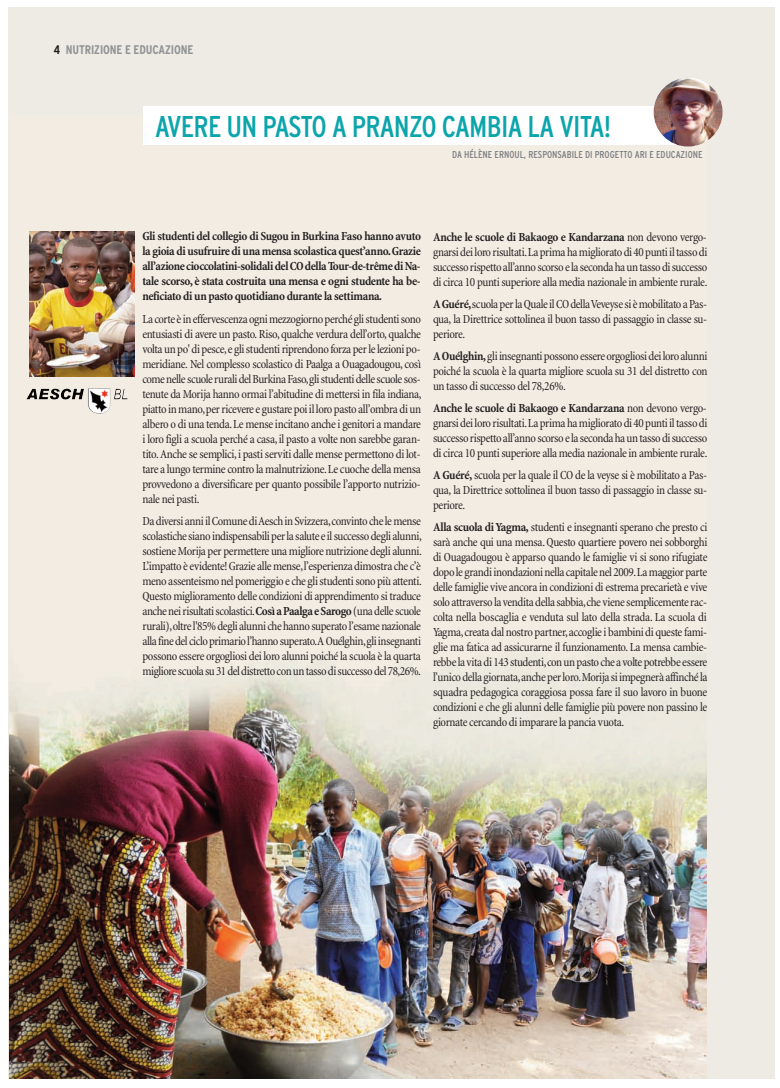
<style>
.page{position:relative;width:780px;height:1088px;background:#fff}
.page>*{position:absolute;margin:0;border:0;box-sizing:border-box;transform-origin:0 0}
.t1{font:condensed 30px "Interstate";letter-spacing:-.025em;color:#0ba5ab}
.t2{font:condensed 12.5px/15px "Minion";letter-spacing:-.03em;color:#231f20;text-align:justify}
.t3{font:700 condensed 12.5px/15px "Minion";letter-spacing:-.025em;color:#231f20;text-align:justify}
.t4{font:700 condensed 12.5px "Interstate";letter-spacing:-.01em;color:#919396}
.t5{font:condensed 10px "Interstate";color:#7e8083}
.s1{color:#231f20}
.s2{font-weight:700}
</style>
<div class="page">
<div style="left:9px;top:7px;width:766px;height:1071px;background:#edebe4"></div>
<img style="left:10px;top:231px;width:697px;height:847px">
<div style="left:143px;top:106px;width:557px;height:39px;background:#fff"></div>
<img style="left:653px;top:78px;width:69px;height:69px;border-radius:50%">
<img style="left:50px;top:388px;width:60px;height:25px">
<img style="left:30px;top:232px;width:105px;height:145px">
<p class="t4" style="left:54px;top:42px;width:141px"><span class="s1">4</span> NUTRIZIONE E EDUCAZIONE</p>
<h1 class="t1" style="left:155px;top:109px;width:458px">AVERE UN PASTO A PRANZO CAMBIA LA VITA!</h1>
<p class="t5" style="left:452px;top:149px;width:252px">DA HÉLÈNE ERNOUL, RESPONSABILE DI PROGETTO ARI E EDUCAZIONE</p>
<p class="t3" style="left:142px;top:230px;width:280px">Gli studenti del collegio di Sugou in Burkina Faso hanno avuto la gioia di usufruire di una mensa scolastica quest’anno.Grazie all’azione cioccolatini-solidali del CO della Tour-de-trême di Na&shy;tale scorso, è stata costruita una mensa e ogni studente ha be&shy;neficiato di un pasto quotidiano durante la settimana.</p>
<p class="t2" style="left:142px;top:312px;width:281px">La corte è in effervescenza ogni mezzogiorno perché gli studenti sono entusiasti di avere un pasto. Riso, qualche verdura dell’orto, qualche volta un po' di pesce,e gli studenti riprendono forza per le lezioni po&shy;meridiane. Nel complesso scolastico di Paalga a Ouagadougou, così come nelle scuole rurali del Burkina Faso,gli studenti delle scuole sos&shy;tenute da Morija hanno ormai l’abitudine di mettersi in fila indiana, piatto in mano,per ricevere e gustare poi il loro pasto all’ombra di un albero o di una tenda.Le mense incitano anche i genitori a mandare i loro figli a scuola perché a casa, il pasto a volte non sarebbe garan&shy;tito. Anche se semplici,i pasti serviti dalle mense permettono di lot&shy;tare a lungo termine contro la malnutrizione.Le cuoche della mensa provvedono a diversificare per quanto possibile l’apporto nutrizio&shy;nale nei pasti.</p>
<p class="t2" style="left:142px;top:514px;width:281px">Da diversi anni il Comune diAesch in Svizzera,convinto che le mense scolastiche siano indispensabili per la salute e il successo degli alunni, sostiene Morija per permettere una migliore nutrizione degli alunni.<br>L’impatto è evidente! Grazie alle mense,l’esperienza dimostra che c’è meno assenteismo nel pomeriggio e che gli studenti sono più attenti.<br>Questo miglioramento delle condizioni di apprendimento si traduce anche nei risultati scolastici.<span class="s2">Così a Paalga e Sarogo</span>(una delle scuole rurali),oltre l'85% degli alunni che hanno superato l’esame nazionale alla fine del ciclo primario l’hanno superato.A Ouélghin,gli insegnanti possono essere orgogliosi dei loro alunni poiché la scuola è la quarta migliore scuola su 31 del distretto con un tasso di successo del 78,26%.</p>
<p class="t2" style="left:433px;top:230px;width:276px"><span class="s2">Anche le scuole di Bakaogo e Kandarzana</span> non devono vergo&shy;gnarsi dei loro risultati.La prima ha migliorato di 40 punti il tasso di successo rispetto all’anno scorso e la seconda ha un tasso di successo di circa 10 punti superiore alla media nazionale in ambiente rurale.</p>
<p class="t2" style="left:433px;top:298px;width:276px"><span class="s2">A Guéré,</span>scuola per la Quale il CO dellaVeveyse si è mobilitato a Pas&shy;qua, la Direttrice sottolinea il buon tasso di passaggio in classe su&shy;periore.</p>
<p class="t2" style="left:433px;top:350px;width:276px"><span class="s2">A Ouélghin,</span> gli insegnanti possono essere orgogliosi dei loro alunni poiché la scuola è la quarta migliore scuola su 31 del distretto con un tasso di successo del 78,26%.</p>
<p class="t2" style="left:433px;top:402px;width:276px"><span class="s2">Anche le scuole di Bakaogo e Kandarzana</span> non devono vergo&shy;gnarsi dei loro risultati.La prima ha migliorato di 40 punti il tasso di successo rispetto all’anno scorso e la seconda ha un tasso di successo di circa 10 punti superiore alla media nazionale in ambiente rurale.</p>
<p class="t2" style="left:433px;top:469px;width:275px"><span class="s2">A Guéré,</span> scuola per la quale il CO de la veyse si è mobilitato a Pas&shy;qua, la Direttrice sottolinea il buon tasso di passaggio in classe su&shy;periore.</p>
<p class="t2" style="left:433px;top:521px;width:276px"><span class="s2">Alla scuola di Yagma,</span> studenti e insegnanti sperano che presto ci sarà anche qui una mensa. Questo quartiere povero nei sobborghi di Ouagadougou è apparso quando le famiglie vi si sono rifugiate dopo le grandi inondazioni nella capitale nel 2009.La maggior parte delle famiglie vive ancora in condizioni di estrema precarietà e vive solo attraverso la vendita della sabbia,che viene semplicemente rac&shy;colta nella boscaglia e venduta sul lato della strada. La scuola di Yagma,creata dal nostro partner,accoglie i bambini di queste fami&shy;glie ma fatica ad assicurarne il funzionamento. La mensa cambie&shy;rebbe la vita di 143 studenti,con un pasto che a volte potrebbe essere l’unico della giornata,anche per loro.Morija si impegnerà affinché la squadra pedagogica coraggiosa possa fare il suo lavoro in buone condizioni e che gli alunni delle famiglie più povere non passino le giornate cercando di imparare la pancia vuota.</p>
</div>
